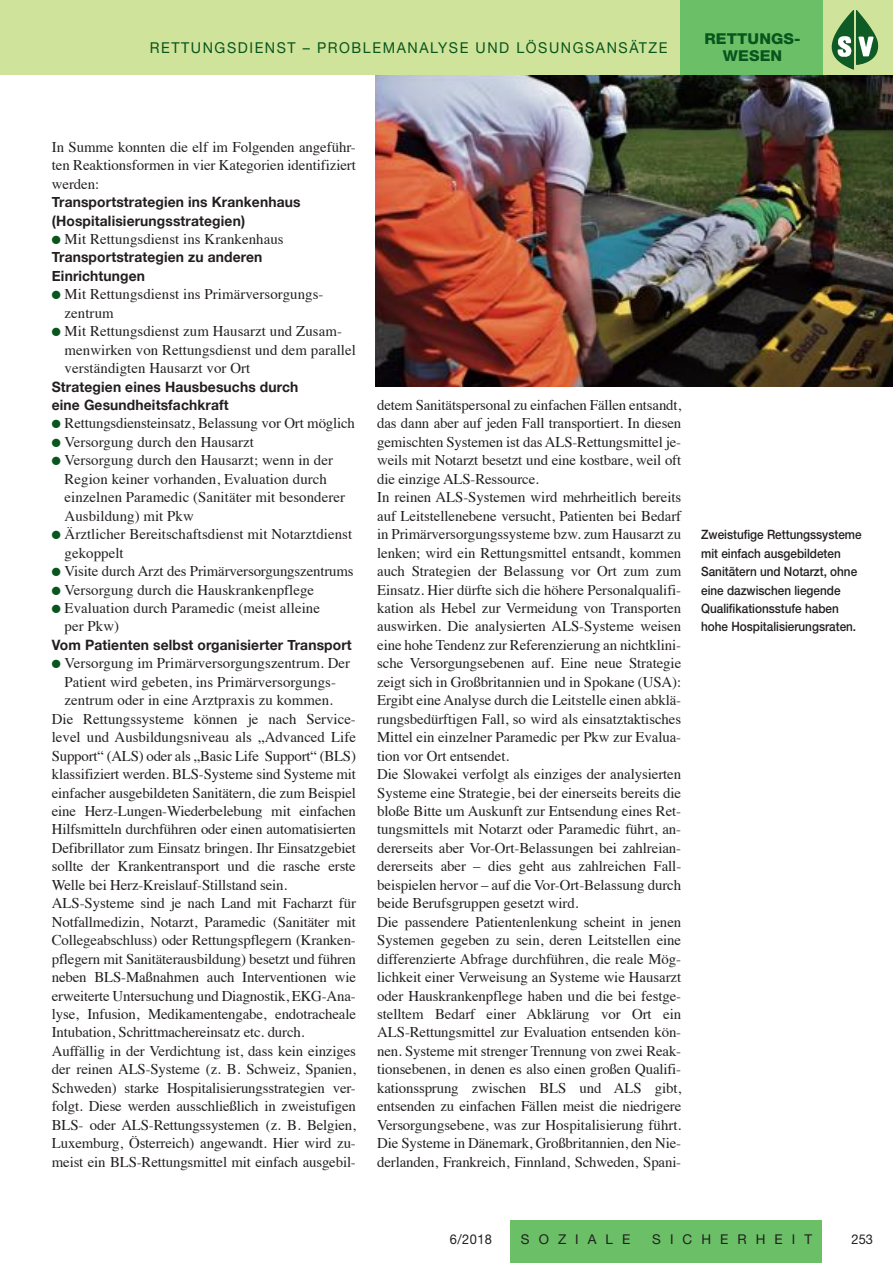
<style>
.page{position:relative;width:893px;height:1263px;background:#fff}
.page>*{position:absolute;margin:0;border:0;box-sizing:border-box;transform-origin:0 0}
.t1{font:15px "Helvetica Neue LT Std";letter-spacing:.11em;color:#08551e;scale:.95 1}
.t2{font:800 15px/17.5px "Helvetica Neue LT Std";letter-spacing:.01em;color:#08551e;text-align:center;scale:1.05 1}
.t3{font:14.85px/18.5px "Times";letter-spacing:-.005em;color:#231f20}
.t4{font:700 14.25px/18.5px "Helvetica Neue";letter-spacing:.01em;color:#231f20}
.t5{font:13.5px "Helvetica Neue LT Std";letter-spacing:.67em;color:#231f20}
.t6{font:13.5px "Helvetica Neue LT Std";letter-spacing:.67em;color:#231f20;scale:.95 1}
.t7{font:500 12.9px/18.5px "Helvetica Neue";color:#231f20;scale:.91 1}
.s1{font-family:"Monotype Sorts";font-size:11.25px;color:#08551e}
</style>
<div class="page">
<div style="left:510px;top:1220px;width:312px;height:43px;background:#6bc067"></div>
<img style="left:375px;top:74px;width:518px;height:313px">
<div style="left:0;top:0;width:893px;height:74px;background:#d0e39a"></div>
<div style="left:680px;top:0;width:143px;height:74px;background:#6bc067"></div>
<img style="left:856px;top:10px;width:22px;height:55px">
<p class="t1" style="left:150px;top:39px;width:12px">RETT</p>
<p class="t1" style="left:191px;top:39px;width:483px">UNGSDIENST – PROBLEMANALYSE UND LÖSUNGSANSÄTZE</p>
<p class="t2" style="left:704px;top:30px;width:93px">RETTUNGS-<br>WESEN</p>
<p class="t3" style="left:52px;top:136px;width:306px;text-align:justify">In Summe konnten die elf im Folgenden angeführ&shy;ten Reaktionsformen in vier Kategorien identifiziert werden:</p>
<p class="t4" style="left:52px;top:193px;width:250px">Transportstrategien ins Krankenhaus (Hospitalisierungsstrategien)</p>
<p class="t3" style="left:52px;top:228px;width:233px"><span class="s1">l</span> Mit Rettungsdienst ins Krankenhaus</p>
<p class="t4" style="left:52px;top:248px;width:212px">Transportstrategien zu anderen<br>Einrichtungen</p>
<p class="t3" style="left:52px;top:284px;width:273px"><span class="s1">l</span> Mit Rettungsdienst ins Primärversorgungs-</p>
<p class="t3" style="left:65px;top:302px;width:51px">zentrum</p>
<p class="t3" style="left:52px;top:321px;width:292px"><span class="s1">l</span> Mit Rettungsdienst zum Hausarzt und Zusam-</p>
<p class="t3" style="left:65px;top:339px;width:293px">menwirken von Rettungsdienst und dem parallel</p>
<p class="t3" style="left:65px;top:358px;width:187px">verständigten Hausarzt vor Ort</p>
<p class="t4" style="left:52px;top:378px;width:248px">Strategien eines Hausbesuchs durch eine Gesundheitsfachkraft</p>
<p class="t3" style="left:52px;top:413px;width:305px"><span class="s1">l</span> Rettungsdiensteinsatz, Belassung vor Ort möglich</p>
<p class="t3" style="left:52px;top:431px;width:204px"><span class="s1">l</span> Versorgung durch den Hausarzt</p>
<p class="t3" style="left:52px;top:450px;width:283px"><span class="s1">l</span> Versorgung durch den Hausarzt; wenn in der</p>
<p class="t3" style="left:65px;top:468px;width:264px">Region keiner vorhanden, Evaluation durch</p>
<p class="t3" style="left:65px;top:487px;width:282px">einzelnen Paramedic (Sanitäter mit besonderer</p>
<p class="t3" style="left:65px;top:505px;width:131px">Ausbildung) mit Pkw</p>
<p class="t3" style="left:52px;top:524px;width:302px"><span class="s1">l</span> Ärztlicher Bereitschaftsdienst mit Notarztdienst</p>
<p class="t3" style="left:65px;top:542px;width:61px">gekoppelt</p>
<p class="t3" style="left:52px;top:561px;width:303px"><span class="s1">l</span> Visite durch Arzt des Primärversorgungszentrums</p>
<p class="t3" style="left:52px;top:579px;width:264px"><span class="s1">l</span> Versorgung durch die Hauskrankenpflege</p>
<p class="t3" style="left:52px;top:597px;width:270px"><span class="s1">l</span> Evaluation durch Paramedic (meist alleine</p>
<p class="t3" style="left:65px;top:616px;width:56px">per Pkw)</p>
<p class="t4" style="left:52px;top:636px;width:301px">Vom Patienten selbst organisierter Transport</p>
<p class="t3" style="left:52px;top:653px;width:300px"><span class="s1">l</span> Versorgung im Primärversorgungszentrum. Der</p>
<p class="t3" style="left:65px;top:671px;width:273px">Patient wird gebeten, ins Primärversorgungs-</p>
<p class="t3" style="left:65px;top:690px;width:270px">zentrum oder in eine Arztpraxis zu kommen.</p>
<p class="t3" style="left:52px;top:708px;width:306px">Die Rettungssysteme können je nach Service-</p>
<p class="t3" style="left:52px;top:727px;width:306px">level und Ausbildungsniveau als „Advanced Life</p>
<p class="t3" style="left:52px;top:745px;width:306px">Support“ (ALS) oder als „Basic Life Support“ (BLS)</p>
<p class="t3" style="left:52px;top:763px;width:306px">klassifiziert werden. BLS-Systeme sind Systeme mit</p>
<p class="t3" style="left:52px;top:782px;width:306px">einfacher ausgebildeten Sanitätern, die zum Beispiel</p>
<p class="t3" style="left:52px;top:800px;width:306px">eine Herz-Lungen-Wiederbelebung mit einfachen</p>
<p class="t3" style="left:52px;top:819px;width:306px">Hilfsmitteln durchführen oder einen automatisierten</p>
<p class="t3" style="left:52px;top:837px;width:306px">Defibrillator zum Einsatz bringen. Ihr Einsatzgebiet</p>
<p class="t3" style="left:52px;top:856px;width:306px">sollte der Krankentransport und die rasche erste</p>
<p class="t3" style="left:52px;top:874px;width:237px">Welle bei Herz-Kreislauf-Stillstand sein.</p>
<p class="t3" style="left:52px;top:893px;width:306px">ALS-Systeme sind je nach Land mit Facharzt für</p>
<p class="t3" style="left:52px;top:911px;width:306px">Notfallmedizin, Notarzt, Paramedic (Sanitäter mit</p>
<p class="t3" style="left:52px;top:930px;width:306px">Collegeabschluss) oder Rettungspflegern (Kranken-</p>
<p class="t3" style="left:52px;top:948px;width:306px">pflegern mit Sanitäterausbildung) besetzt und führen</p>
<p class="t3" style="left:52px;top:966px;width:306px">neben BLS-Maßnahmen auch Interventionen wie</p>
<p class="t3" style="left:52px;top:985px;width:306px">erweiterte Untersuchung und Diagnostik, EKG-Ana-</p>
<p class="t3" style="left:52px;top:1003px;width:306px">lyse, Infusion, Medikamentengabe, endotracheale</p>
<p class="t3" style="left:52px;top:1022px;width:254px">Intubation, Schrittmachereinsatz etc. durch.</p>
<p class="t3" style="left:52px;top:1040px;width:306px">Auffällig in der Verdichtung ist, dass kein einziges</p>
<p class="t3" style="left:52px;top:1059px;width:306px">der reinen ALS-Systeme (z. B. Schweiz, Spanien,</p>
<p class="t3" style="left:52px;top:1077px;width:306px">Schweden) starke Hospitalisierungsstrategien ver-</p>
<p class="t3" style="left:52px;top:1096px;width:306px">folgt. Diese werden ausschließlich in zweistufigen</p>
<p class="t3" style="left:52px;top:1114px;width:306px">BLS- oder ALS-Rettungssystemen (z. B. Belgien,</p>
<p class="t3" style="left:52px;top:1132px;width:306px">Luxemburg, Österreich) angewandt. Hier wird zu-</p>
<p class="t3" style="left:52px;top:1151px;width:306px">meist ein BLS-Rettungsmittel mit einfach ausgebil-</p>
<p class="t3" style="left:377px;top:395px;width:306px">detem Sanitätspersonal zu einfachen Fällen entsandt, das dann aber auf jeden Fall transportiert. In diesen gemischten Systemen ist das ALS-Rettungsmittel je&shy;weils mit Notarzt besetzt und eine kostbare, weil oft die einzige ALS-Ressource.<br>In reinen ALS-Systemen wird mehrheitlich bereits auf Leitstellenebene versucht, Patienten bei Bedarf in Primärversorgungssysteme bzw. zum Hausarzt zu lenken; wird ein Rettungsmittel entsandt, kommen auch Strategien der Belassung vor Ort zum zum Einsatz. Hier dürfte sich die höhere Personalqualifi&shy;kation als Hebel zur Vermeidung von Transporten auswirken. Die analysierten ALS-Systeme weisen eine hohe Tendenz zur Referenzierung an nichtklini&shy;sche Versorgungsebenen auf. Eine neue Strategie zeigt sich in Großbritannien und in Spokane (USA):<br>Ergibt eine Analyse durch die Leitstelle einen abklä&shy;rungsbedürftigen Fall, so wird als einsatztaktisches Mittel ein einzelner Paramedic per Pkw zur Evalua&shy;tion vor Ort entsendet.<br>Die Slowakei verfolgt als einziges der analysierten Systeme eine Strategie, bei der einerseits bereits die bloße Bitte um Auskunft zur Entsendung eines Ret&shy;tungsmittels mit Notarzt oder Paramedic führt, an&shy;dererseits aber Vor-Ort-Belassungen bei zahlreian&shy;dererseits aber – dies geht aus zahlreichen Fall&shy;beispielen hervor – auf die Vor-Ort-Belassung durch beide Berufsgruppen gesetzt wird.<br>Die passendere Patientenlenkung scheint in jenen Systemen gegeben zu sein, deren Leitstellen eine differenzierte Abfrage durchführen, die reale Mög&shy;lichkeit einer Verweisung an Systeme wie Hausarzt oder Hauskrankenpflege haben und die bei festge&shy;stelltem Bedarf einer Abklärung vor Ort ein ALS-Rettungsmittel zur Evaluation entsenden kön&shy;nen. Systeme mit strenger Trennung von zwei Reak&shy;tionsebenen, in denen es also einen großen Qualifi&shy;kationssprung zwischen BLS und ALS gibt, entsenden zu einfachen Fällen meist die niedrigere Versorgungsebene, was zur Hospitalisierung führt.<br>Die Systeme in Dänemark, Großbritannien, den Nie&shy;derlanden, Frankreich, Finnland, Schweden, Spani-</p>
<p class="t7" style="left:701px;top:525px;width:178px">Zweistufige Rettungssysteme mit einfach ausgebildeten<br>Sanitätern und Notarzt, ohne eine dazwischen liegende<br>Qualifikationsstufe haben hohe Hospitalisierungsraten.</p>
<p class="t6" style="left:450px;top:1231px;width:46px">6/2018</p>
<p class="t5" style="left:521px;top:1231px;width:111px">SOZIALE</p>
<p class="t5" style="left:652px;top:1231px;width:161px">SICHERHEIT</p>
<p class="t6" style="left:852px;top:1231px;width:24px">253</p>
</div>
